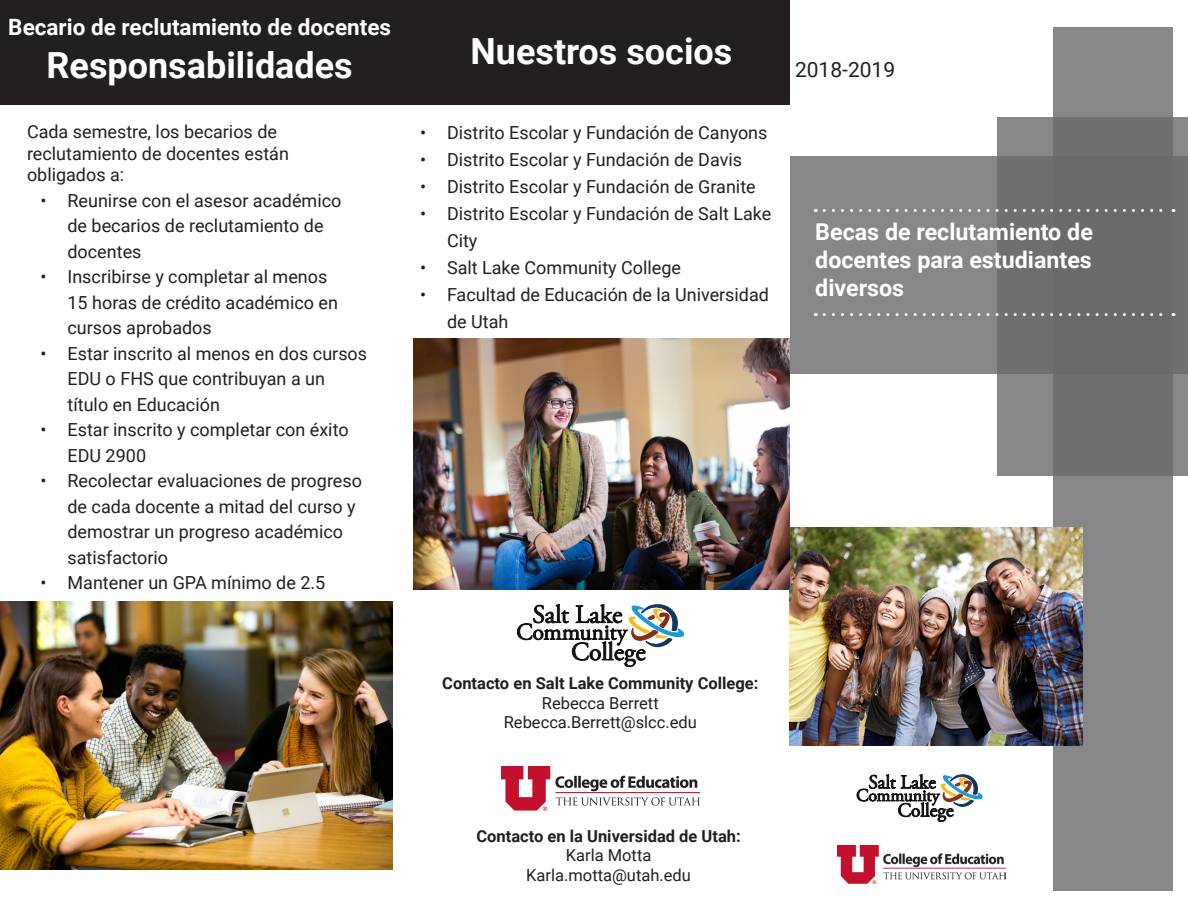
<style>
.page{position:relative;width:1188px;height:918px;background:#fff}
.page>*{position:absolute;margin:0;border:0;box-sizing:border-box;transform-origin:0 0}
.t1{font:700 36px "Roboto";color:#fff}
.t2{font:700 23.25px/27.9px "Roboto";color:#fff;text-align:justify}
.t3{font:700 22.5px "Roboto";color:#fff}
.t4{font:21px "Roboto";color:#231f20}
.t5{font:18px/25.5px "Roboto";color:#231f20}
.t6{font:16.5px "Roboto";color:#231f20}
.t7{font:700 16.5px "Roboto";color:#231f20}
</style>
<div class="page">
<div style="left:790px;top:156px;width:398px;height:218px;background:#878789"></div>
<div style="left:1053px;top:27px;width:120px;height:864px;background:#878789"></div>
<div style="left:997px;top:118px;width:191px;height:358px;background:#69696c"></div>
<svg style="left:824px;top:209px;width:350px;height:3px"></svg>
<svg style="left:824px;top:313px;width:350px;height:3px"></svg>
<img style="left:790px;top:528px;width:292px;height:217px">
<img style="left:413px;top:339px;width:377px;height:251px">
<svg style="left:517px;top:604px;width:167px;height:63px"></svg>
<div style="left:0;top:0;width:790px;height:105px;background:#231f20"></div>
<img style="left:0;top:602px;width:393px;height:268px">
<img style="left:502px;top:766px;width:197px;height:45px">
<svg style="left:857px;top:774px;width:125px;height:48px"></svg>
<img style="left:837px;top:845px;width:168px;height:38px">
<p class="t3" style="left:8px;top:11px;width:384px">Becario de reclutamiento de docentes</p>
<p class="t1" style="left:47px;top:40px;width:308px">Responsabilidades</p>
<p class="t5" style="left:27px;top:120px;width:263px;line-height:21.6px">Cada semestre, los becarios de reclutamiento de docentes están obligados a:</p>
<p class="t5" style="left:68px;top:187px;width:275px;text-indent:-27px">• Reunirse con el asesor académico de becarios de reclutamiento de docentes</p>
<p class="t5" style="left:68px;top:264px;width:272px;text-indent:-27px">• Inscribirse y completar al menos<br>15 horas de crédito académico en cursos aprobados</p>
<p class="t5" style="left:68px;top:340px;width:301px;text-indent:-27px">• Estar inscrito al menos en dos cursos<br>EDU o FHS que contribuyan a un título en Educación</p>
<p class="t5" style="left:68px;top:417px;width:283px;text-indent:-27px">• Estar inscrito y completar con éxito<br>EDU 2900</p>
<p class="t5" style="left:68px;top:468px;width:296px;text-indent:-27px">• Recolectar evaluaciones de progreso de cada docente a mitad del curso y demostrar un progreso académico satisfactorio</p>
<p class="t5" style="left:40px;top:570px;width:286px">• Mantener un GPA mínimo de 2.5</p>
<p class="t1" style="left:470px;top:26px;width:263px">Nuestros socios</p>
<p class="t5" style="left:420px;top:119px;width:349px">• Distrito Escolar y Fundación de Canyons</p>
<p class="t5" style="left:420px;top:146px;width:324px">• Distrito Escolar y Fundación de Davis</p>
<p class="t5" style="left:420px;top:173px;width:337px">• Distrito Escolar y Fundación de Granite</p>
<p class="t5" style="left:447px;top:199px;width:326px;line-height:27px;text-indent:-27px">• Distrito Escolar y Fundación de Salt Lake<br>City</p>
<p class="t5" style="left:420px;top:254px;width:263px">• Salt Lake Community College</p>
<p class="t5" style="left:447px;top:280px;width:324px;line-height:27px;text-indent:-27px">• Facultad de Educación de la Universidad de Utah</p>
<p class="t4" style="left:795px;top:55px;width:102px">2018-2019</p>
<p class="t2" style="left:815px;top:217px;width:279px">Becas de reclutamiento de docentes para estudiantes diversos</p>
<p class="t7" style="left:442px;top:671px;width:318px">Contacto en Salt Lake Community College:</p>
<p class="t6" style="left:542px;top:691px;width:118px">Rebecca Berrett</p>
<p class="t6" style="left:504px;top:711px;width:195px">Rebecca.Berrett@slcc.edu</p>
<p class="t7" style="left:476px;top:824px;width:266px">Contacto en la Universidad de Utah:</p>
<p class="t6" style="left:566px;top:844px;width:87px">Karla Motta</p>
<p class="t6" style="left:526px;top:864px;width:166px">Karla.motta@utah.edu</p>
</div>
